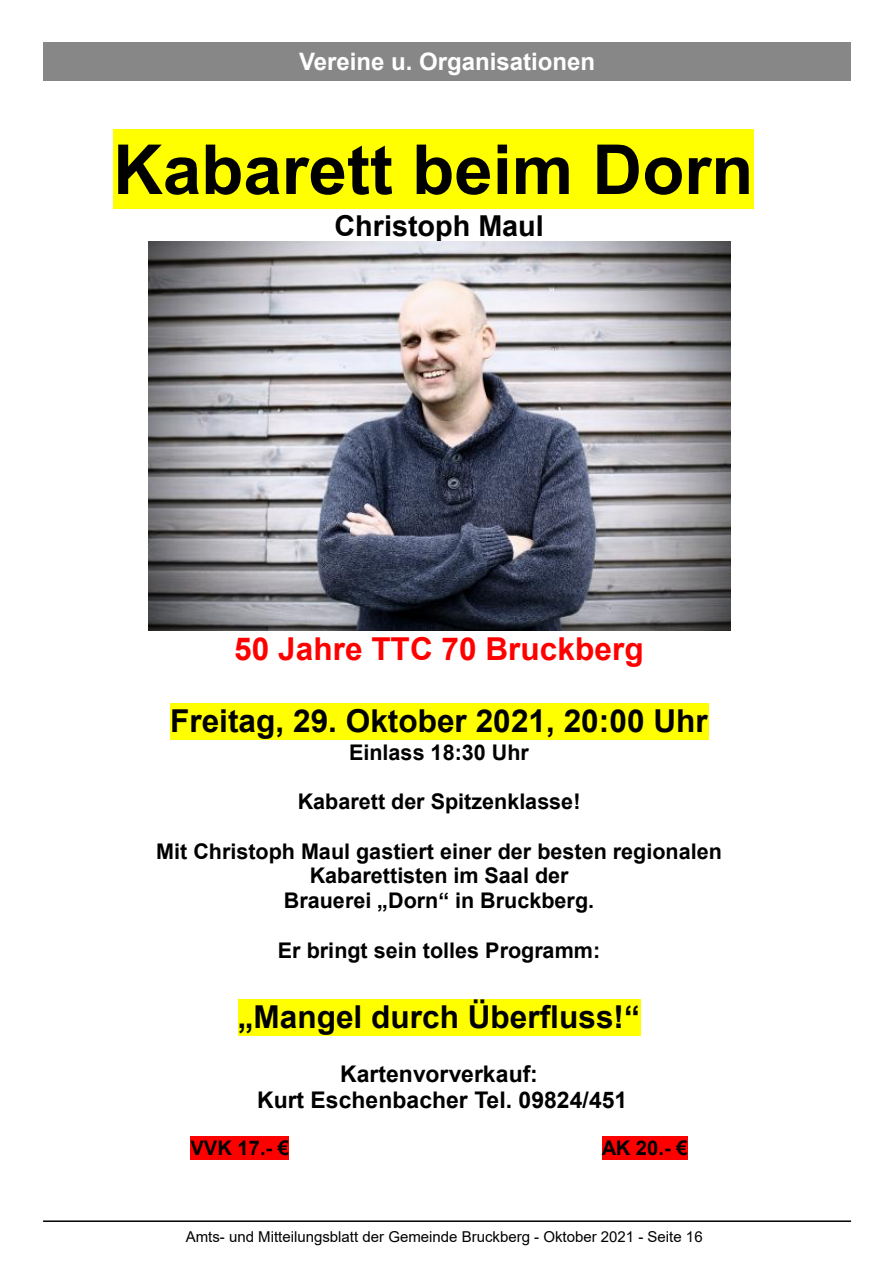
<style>
.page{position:relative;width:893px;height:1263px;background:#fff}
.page>*{position:absolute;margin:0;border:0;box-sizing:border-box;transform-origin:0 0}
.t1{font:700 69px "Arial";color:#000}
.t2{font:700 31.5px "Arial";color:#000}
.t3{font:700 31.5px "Arial";color:#f00}
.t4{font:700 28.8px "Arial";color:#000}
.t5{font:700 24px "Arial";color:#fff}
.t6{font:700 22.95px/26.4px "Arial";color:#000;text-align:center}
.t7{font:700 21.6px/24.8px "Arial";color:#000;text-align:center}
.t8{font:700 20.25px "Arial";color:#000}
.t9{font:15px "Arial";color:#000}
</style>
<div class="page">
<hr style="left:43px;top:1220px;width:808px;height:2px;background:#000">
<div style="left:43px;top:42px;width:808px;height:38px;background:#878787"></div>
<div style="left:113px;top:129px;width:640px;height:80px;background:#ff0"></div>
<div style="left:170px;top:703px;width:538px;height:36px;background:#ff0"></div>
<div style="left:238px;top:999px;width:402px;height:36px;background:#ff0"></div>
<div style="left:190px;top:1136px;width:99px;height:23px;background:#f00"></div>
<div style="left:602px;top:1136px;width:86px;height:23px;background:#f00"></div>
<img style="left:148px;top:242px;width:582px;height:388px">
<p class="t5" style="left:299px;top:45px;width:298px">Vereine u. Organisationen</p>
<h1 class="t1" style="left:113px;top:121px;width:642px">Kabarett beim Dorn</h1>
<h3 class="t4" style="left:334px;top:205px;width:211px">Christoph Maul</h3>
<h2 class="t3" style="left:234px;top:626px;width:411px">50 Jahre TTC 70 Bruckberg</h2>
<h2 class="t2" style="left:170px;top:699px;width:539px">Freitag, 29. Oktober 2021, 20:00 Uhr</h2>
<p class="t7" style="left:349px;top:740px;width:181px">Einlass 18:30 Uhr</p>
<p class="t7" style="left:298px;top:789px;width:284px">Kabarett der Spitzenklasse!</p>
<p class="t7" style="left:156px;top:839px;width:567px">Mit Christoph Maul gastiert einer der besten regionalen<br>Kabarettisten im Saal der<br>Brauerei „Dorn“ in Bruckberg.</p>
<p class="t7" style="left:278px;top:938px;width:324px">Er bringt sein tolles Programm:</p>
<h2 class="t2" style="left:238px;top:995px;width:404px">„Mangel durch Überfluss!“</h2>
<p class="t6" style="left:257px;top:1060px;width:372px">Kartenvorverkauf:<br>Kurt Eschenbacher Tel. 09824/451</p>
<p class="t8" style="left:190px;top:1133px;width:100px">VVK 17.- €</p>
<p class="t8" style="left:602px;top:1133px;width:87px">AK 20.- €</p>
<p class="t9" style="left:186px;top:1226px;width:518px">Amts- und Mitteilungsblatt der Gemeinde Bruckberg - Oktober 2021 - Seite 16</p>
</div>
